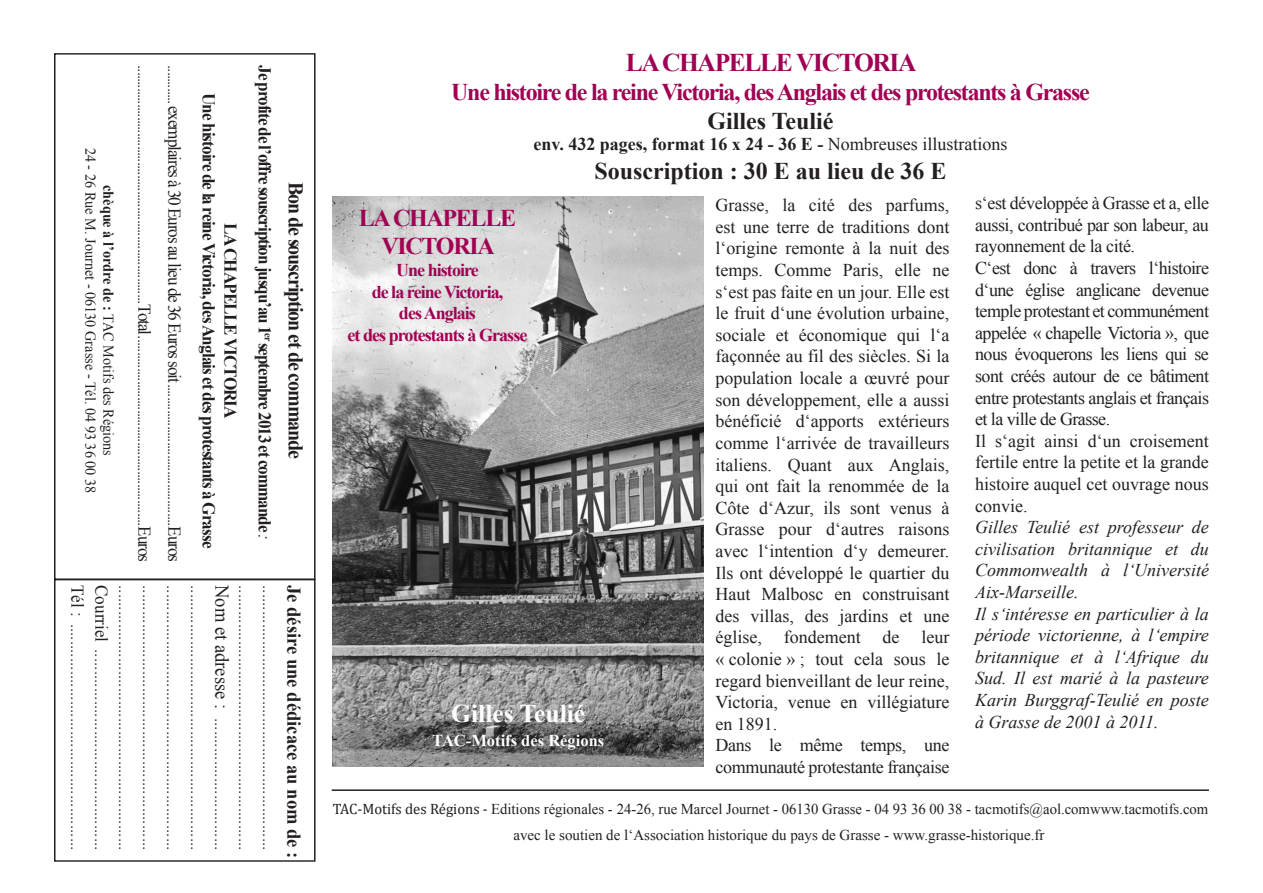
<style>
.page{position:relative;width:1263px;height:893px;background:#fff}
.page>*{position:absolute;margin:0;border:0;box-sizing:border-box;transform-origin:0 0}
.t1{font:700 25.5px "Times New Roman";letter-spacing:-.055em;color:#a00153}
.t2{font:700 25.5px "Times New Roman";color:#fff}
.t3{font:700 24px/28.8px "Times New Roman";letter-spacing:-.055em;color:#a00153;text-align:center}
.t4{font:700 24px "Times New Roman";color:#231f20}
.t5{font:700 21px "Times New Roman";letter-spacing:-.055em;color:#231f20;scale:.95 1}
.t6{font:700 19.5px "Times New Roman";color:#231f20;scale:.95 1}
.t7{font:18px/21.6px "Times New Roman";color:#231f20}
.t8{font:18px "Times New Roman";color:#231f20;scale:.95 1}
.t9{font:18px/21.6px "Times New Roman";letter-spacing:-.03em;color:#231f20}
.t10{font:italic 18px/21.6px "Times New Roman";color:#231f20}
.t11{font:18px/30px "Times New Roman";letter-spacing:-.06em;color:#231f20;scale:.95 1}
.t12{font:700 18px/34.3px "Times New Roman";letter-spacing:-.055em;color:#231f20;scale:.95 1}
.t13{font:700 18px/21.6px "Times New Roman";letter-spacing:-.055em;color:#a00153;text-align:center}
.t14{font:700 18px "Times New Roman";color:#231f20}
.t15{font:700 16.5px "Times New Roman";color:#fff}
.t16{font:15px/26px "Times New Roman";color:#231f20}
.t17{font:15px/18px "Times New Roman";color:#231f20;text-align:center;scale:.95 1}
.s1{font-weight:700}
.s2{font-weight:400;font-style:italic}
.s3{font-size:19.5px}
.s4{font-weight:400}
.s5{font-family:"Cambria"}
</style>
<div class="page">
<img style="left:333px;top:197px;width:370px;height:569px">
<div style="left:54px;top:53px;width:261px;height:527px;border:1px solid #231f20"></div>
<div style="left:54px;top:579px;width:261px;height:283px;border:1px solid #231f20"></div>
<hr style="left:332px;top:789px;width:877px;height:2px;background:#231f20">
<p class="t17" style="left:118px;top:148px;width:365px;rotate:90deg"><span class="s1">chèque à l’ordre de :</span> TAC Motifs des Régions<br>24 - 26 Rue M. Journet - 06130 Grasse - Tél. 04 93 36 00 38</p>
<p class="t11" style="left:190px;top:65px;width:524px;rotate:90deg">............exemplaires à 30 Euros au lieu de 36 Euros soit............................................Euros ..........................................................................Total...........................................................Euros</p>
<p class="t12" style="left:226px;top:93px;width:481px;rotate:90deg">Une histoire de la reine Victoria, des Anglais et des protestants à Grasse</p>
<p class="t12" style="left:282px;top:223px;width:335px;text-indent:-158px;rotate:90deg">Je profite de l’offre souscription jusqu’au 1<sup>er</sup> septembre 2013 et commande <span class="s2">:<br></span>LA CHAPELLE VICTORIA</p>
<p class="t5" style="left:310px;top:182px;width:294px;rotate:90deg">Bon de souscription et de commande</p>
<p class="t8" style="left:90px;top:585px;width:281px;rotate:90deg">Tél : .....................................................</p>
<p class="t8" style="left:114px;top:585px;width:281px;rotate:90deg">Courriel ...............................................</p>
<p class="t8" style="left:138px;top:585px;width:281px;rotate:90deg">..............................................................</p>
<p class="t8" style="left:162px;top:585px;width:281px;rotate:90deg">..............................................................</p>
<p class="t8" style="left:186px;top:585px;width:281px;rotate:90deg">..............................................................</p>
<p class="t8" style="left:210px;top:585px;width:281px;rotate:90deg">..............................................................</p>
<p class="t8" style="left:234px;top:585px;width:281px;rotate:90deg"><span class="s3">Nom et adresse :</span> ...............................</p>
<p class="t8" style="left:258px;top:585px;width:281px;rotate:90deg">..............................................................</p>
<p class="t8" style="left:282px;top:585px;width:281px;rotate:90deg">..............................................................</p>
<p class="t6" style="left:307px;top:585px;width:289px;rotate:90deg">Je désire une dédicace au nom de :</p>
<h1 class="t1" style="left:626px;top:45px;width:292px">LA CHAPELLE VICTORIA</h1>
<h2 class="t3" style="left:451px;top:77px;width:640px">Une histoire de la reine Victoria, des Anglais et des protestants à Grasse</h2>
<h2 class="t4" style="left:707px;top:104px;width:128px">Gilles Teulié</h2>
<p class="t14" style="left:533px;top:132px;width:475px">env. 432 pages, format 16 x 24 - 36 E - <span class="s4">Nombreuses illustrations</span></p>
<h2 class="t4" style="left:594px;top:155px;width:354px">Souscription : 30 E au lieu de 36 E</h2>
<h2 class="t3" style="left:359px;top:203px;width:159px">LA CHAPELLE<br>VICTORIA</h2>
<p class="t13" style="left:348px;top:259px;width:181px">Une histoire<br>de la reine Victoria,<br>des Anglais<br>et des protestants à Grasse</p>
<h1 class="t2" style="left:451px;top:696px;width:135px">Gilles Teulié</h1>
<p class="t15" style="left:432px;top:729px;width:174px">TAC-Motifs des Régions</p>
<p class="t7" style="left:715px;top:194px;width:235px">Grasse, la cité des parfums, est une terre de traditions dont l‘origine remonte à la nuit des temps. Comme Paris, elle ne s‘est pas faite en un jour. Elle est le fruit d‘une évolution urbaine, sociale et économique qui l‘a façonnée au fil des siècles. Si la population locale a œuvré pour son développement, elle a aussi bénéficié d‘apports extérieurs comme l‘arrivée de travailleurs italiens. Quant aux Anglais, qui ont fait la renommée de la<br>Côte d‘Azur, ils sont venus à<br>Grasse pour d‘autres raisons avec l‘intention d‘y demeurer.<br>Ils ont développé le quartier du<br>Haut Malbosc en construisant des villas, des jardins et une église, fondement de leur « colonie » ; tout cela sous le regard bienveillant de leur reine,<br>Victoria, venue en villégiature en 1891.<br>Dans le même temps, une communauté protestante française</p>
<p class="t9" style="left:975px;top:192px;width:235px">s‘est développée à Grasse et a, elle aussi, contribué par son labeur, au rayonnement de la cité.<br>C‘est donc à travers l‘histoire d‘une église anglicane devenue temple protestant et communément appelée « chapelle Victoria », que nous évoquerons les liens qui se sont créés autour de ce bâtiment entre protestants anglais et français et la ville de Grasse.<br>Il s‘agit ainsi d‘un croisement fertile entre la petite et la grande histoire auquel cet ouvrage nous convie.</p>
<p class="t10" style="left:975px;top:516px;width:235px">Gilles Teulié est professeur de civilisation britannique et du<br>Commonwealth à l‘Université<br>Aix-Marseille.<br>Il s‘intéresse en particulier à la période victorienne, à l‘empire britannique et à l‘Afrique du<br>Sud. Il est marié à la pasteure<br>Karin Burggraf-Teulié en poste à Grasse de 2001 à 2011.</p>
<p class="t16" style="left:513px;top:795px;width:696px;text-indent:-181px"><span class="s5">TAC-Motifs des Régions -</span> Editions régionales - 24-26, rue Marcel Journet - 06130 Grasse - 04 93 36 00 38 - tacmotifs@aol.comwww.tacmotifs.com avec le soutien de l‘Association historique du pays de Grasse - www.grasse-historique.fr</p>
</div>
